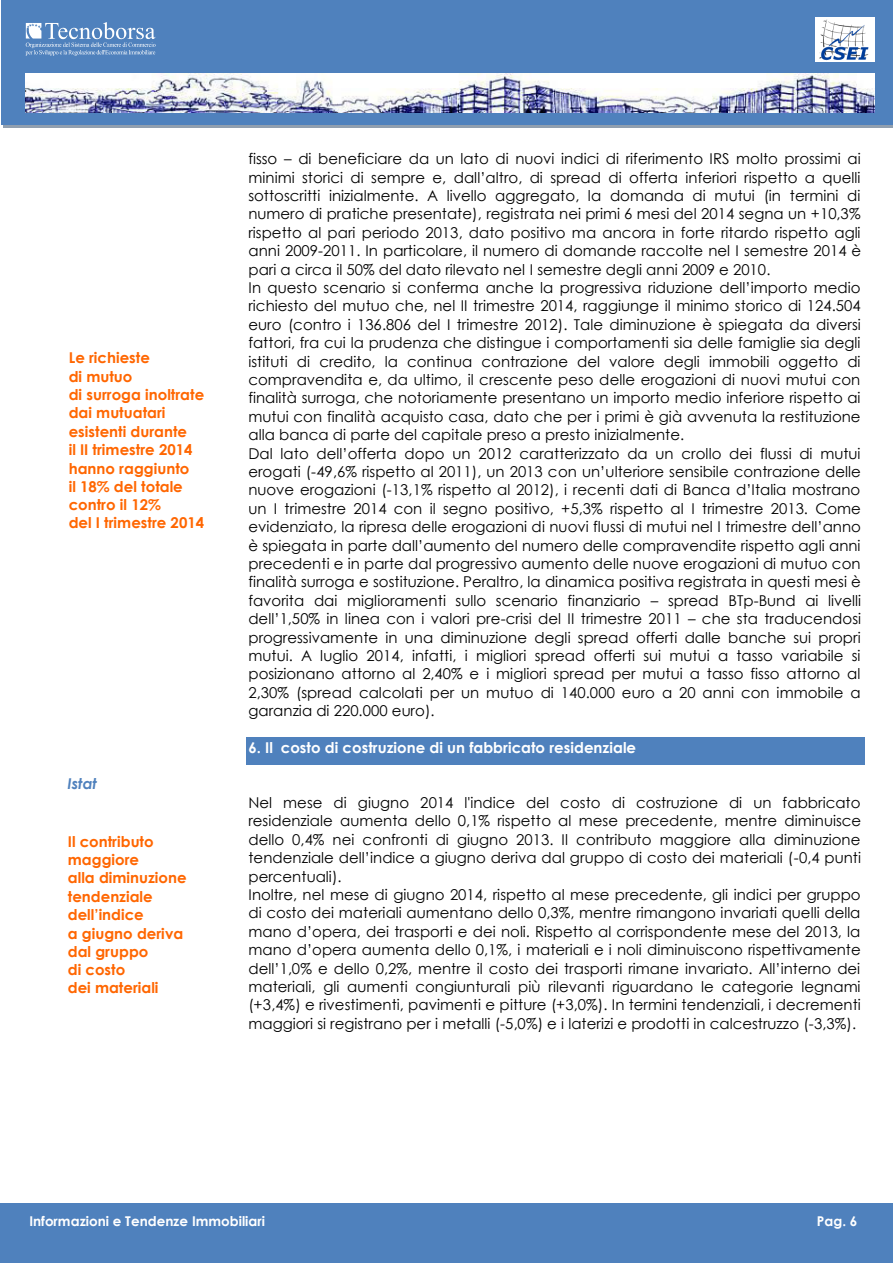
<style>
.page{position:relative;width:893px;height:1263px;background:#fff}
.page>*{position:absolute;margin:0;border:0;box-sizing:border-box;transform-origin:0 0}
.t1{font:15px/18.5px "Century Gothic";color:#000}
.t2{font:700 15px/18.3px "Century Gothic";color:#f60}
.t3{font:700 15px "Century Gothic";color:#fff}
.t4{font:italic 700 15px "Century Gothic";color:#4f81bd}
.t5{font:700 13.5px "Century Gothic";color:#fff}
</style>
<div class="page">
<div style="left:0;top:1204px;width:893px;height:59px;background:#4f81bd"></div>
<div style="left:3px;top:1px;width:890px;height:126px;background:#243f60;opacity:.5"></div>
<div style="left:2px;top:0;width:891px;height:124px;background:#4f81bd"></div>
<img style="left:815px;top:18px;width:60px;height:44px">
<img style="left:25px;top:73px;width:850px;height:40px">
<svg style="left:26px;top:22px;width:130px;height:34px"></svg>
<div style="left:246px;top:737px;width:618px;height:28px;background:#4f81bd"></div>
<p class="t2" style="left:69px;top:349px;width:137px">Le richieste<br>di mutuo<br>di surroga inoltrate dai mutuatari esistenti durante<br>il II trimestre 2014 hanno raggiunto<br>il 18% del totale contro il 12%<br>del I trimestre 2014</p>
<p class="t4" style="left:68px;top:775px;width:31px">Istat</p>
<p class="t2" style="left:68px;top:833px;width:120px">Il contributo maggiore<br>alla diminuzione tendenziale dell’indice<br>a giugno deriva dal gruppo<br>di costo<br>dei materiali</p>
<p class="t1" style="left:248px;top:151px;width:614px">fisso – di beneficiare da un lato di nuovi indici di riferimento IRS molto prossimi ai minimi storici di sempre e, dall’altro, di spread di offerta inferiori rispetto a quelli sottoscritti inizialmente. A livello aggregato, la domanda di mutui (in termini di numero di pratiche presentate), registrata nei primi 6 mesi del 2014 segna un +10,3% rispetto al pari periodo 2013, dato positivo ma ancora in forte ritardo rispetto agli anni 2009-2011. In particolare, il numero di domande raccolte nel I semestre 2014 è pari a circa il 50% del dato rilevato nel I semestre degli anni 2009 e 2010.<br>In questo scenario si conferma anche la progressiva riduzione dell’importo medio richiesto del mutuo che, nel II trimestre 2014, raggiunge il minimo storico di 124.504 euro (contro i 136.806 del I trimestre 2012). Tale diminuzione è spiegata da diversi fattori, fra cui la prudenza che distingue i comportamenti sia delle famiglie sia degli istituti di credito, la continua contrazione del valore degli immobili oggetto di compravendita e, da ultimo, il crescente peso delle erogazioni di nuovi mutui con finalità surroga, che notoriamente presentano un importo medio inferiore rispetto ai mutui con finalità acquisto casa, dato che per i primi è già avvenuta la restituzione alla banca di parte del capitale preso a presto inizialmente.<br>Dal lato dell’offerta dopo un 2012 caratterizzato da un crollo dei flussi di mutui erogati (-49,6% rispetto al 2011), un 2013 con un’ulteriore sensibile contrazione delle nuove erogazioni (-13,1% rispetto al 2012), i recenti dati di Banca d’Italia mostrano un I trimestre 2014 con il segno positivo, +5,3% rispetto al I trimestre 2013. Come evidenziato, la ripresa delle erogazioni di nuovi flussi di mutui nel I trimestre dell’anno è spiegata in parte dall’aumento del numero delle compravendite rispetto agli anni precedenti e in parte dal progressivo aumento delle nuove erogazioni di mutuo con finalità surroga e sostituzione. Peraltro, la dinamica positiva registrata in questi mesi è favorita dai miglioramenti sullo scenario finanziario – spread BTp-Bund ai livelli dell’1,50% in linea con i valori pre-crisi del II trimestre 2011 – che sta traducendosi progressivamente in una diminuzione degli spread offerti dalle banche sui propri mutui. A luglio 2014, infatti, i migliori spread offerti sui mutui a tasso variabile si posizionano attorno al 2,40% e i migliori spread per mutui a tasso fisso attorno al 2,30% (spread calcolati per un mutuo di 140.000 euro a 20 anni con immobile a garanzia di 220.000 euro).</p>
<p class="t3" style="left:248px;top:741px;width:389px">6. Il costo di costruzione di un fabbricato residenziale</p>
<p class="t1" style="left:248px;top:794px;width:614px">Nel mese di giugno 2014 l'indice del costo di costruzione di un fabbricato residenziale aumenta dello 0,1% rispetto al mese precedente, mentre diminuisce dello 0,4% nei confronti di giugno 2013. Il contributo maggiore alla diminuzione tendenziale dell’indice a giugno deriva dal gruppo di costo dei materiali (-0,4 punti percentuali).<br>Inoltre, nel mese di giugno 2014, rispetto al mese precedente, gli indici per gruppo di costo dei materiali aumentano dello 0,3%, mentre rimangono invariati quelli della mano d’opera, dei trasporti e dei noli. Rispetto al corrispondente mese del 2013, la mano d’opera aumenta dello 0,1%, i materiali e i noli diminuiscono rispettivamente dell’1,0% e dello 0,2%, mentre il costo dei trasporti rimane invariato. All’interno dei materiali, gli aumenti congiunturali più rilevanti riguardano le categorie legnami (+3,4%) e rivestimenti, pavimenti e pitture (+3,0%). In termini tendenziali, i decrementi maggiori si registrano per i metalli (-5,0%) e i laterizi e prodotti in calcestruzzo (-3,3%).</p>
<p class="t5" style="left:29px;top:1215px;width:237px">Informazioni e Tendenze Immobiliari</p>
<p class="t5" style="left:817px;top:1215px;width:42px">Pag. 6</p>
</div>
